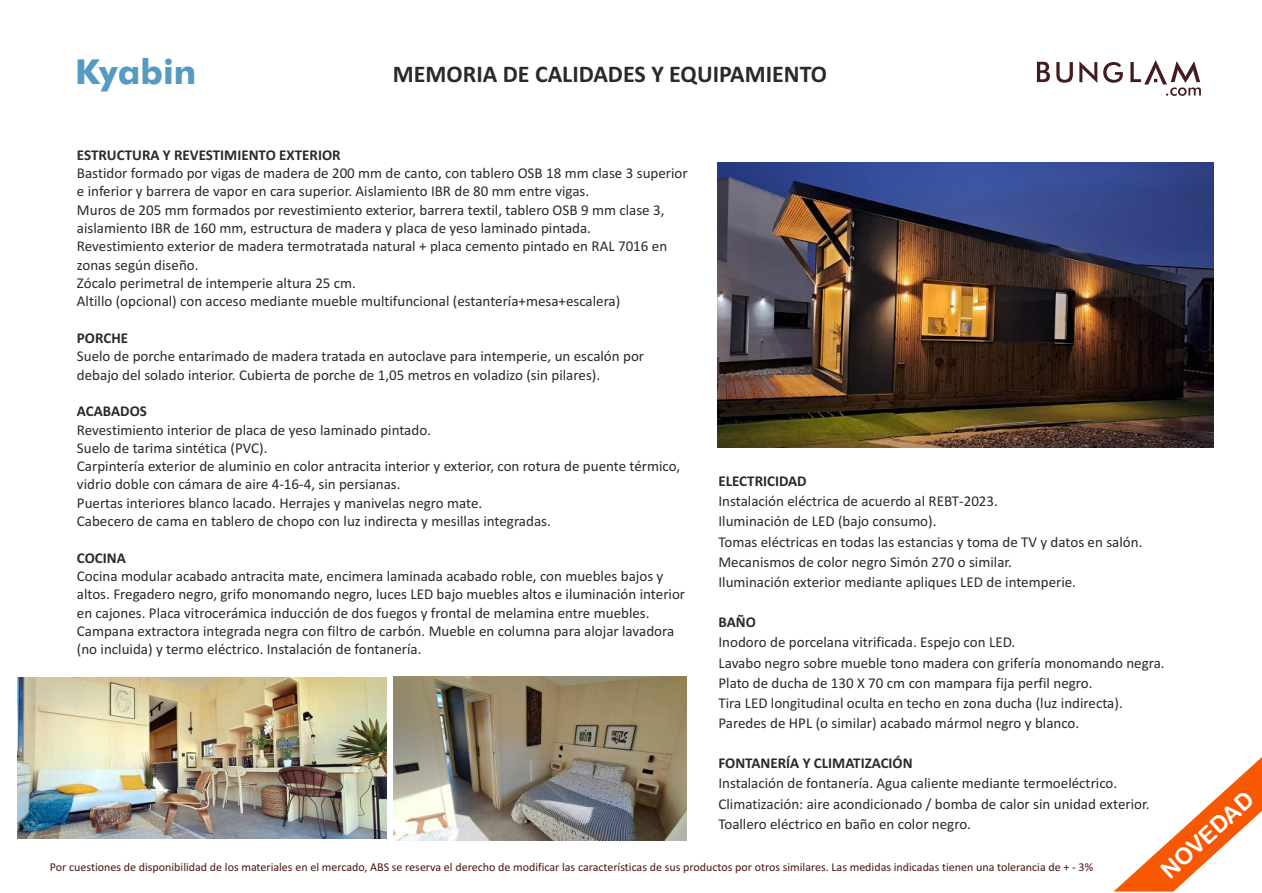
<style>
.page{position:relative;width:1262px;height:893px;background:#fff}
.page>*{position:absolute;margin:0;border:0;box-sizing:border-box;transform-origin:0 0}
.t1{font:700 34.35px "Futura BT";color:#569ac4}
.t2{font:700 24px "Calibri";color:#2b2929}
.t3{font:22.95px "Arial Rounded MT Bold";color:#fff}
.t4{font:15px/18.3px "Calibri";color:#2b2929}
.t5{font:700 15px "Calibri";color:#2b2929}
.t6{font:12px "Calibri";color:#4a1412}
</style>
<div class="page">
<img style="left:18px;top:677px;width:368px;height:161px">
<img style="left:393px;top:676px;width:293px;height:164px">
<svg style="left:1037px;top:60px;width:163px;height:36px"></svg>
<img style="left:717px;top:162px;width:496px;height:285px">
<svg style="left:1114px;top:757px;width:148px;height:134px"></svg>
<h1 class="t1" style="left:75px;top:58px;width:123px">Kyabin</h1>
<h2 class="t2" style="left:393px;top:64px;width:436px">MEMORIA DE CALIDADES Y EQUIPAMIENTO</h2>
<p class="t5" style="left:77px;top:148px;width:265px">ESTRUCTURA Y REVESTIMIENTO EXTERIOR</p>
<p class="t4" style="left:77px;top:165px;width:612px">Bastidor formado por vigas de madera de 200 mm de canto, con tablero OSB 18 mm clase 3 superior e inferior y barrera de vapor en cara superior. Aislamiento IBR de 80 mm entre vigas.<br>Muros de 205 mm formados por revestimiento exterior, barrera textil, tablero OSB 9 mm clase 3, aislamiento IBR de 160 mm, estructura de madera y placa de yeso laminado pintada.<br>Revestimiento exterior de madera termotratada natural + placa cemento pintado en RAL 7016 en zonas según diseño.<br>Zócalo perimetral de intemperie altura 25 cm.<br>Altillo (opcional) con acceso mediante mueble multifuncional (estantería+mesa+escalera)</p>
<p class="t5" style="left:77px;top:331px;width:53px">PORCHE</p>
<p class="t4" style="left:77px;top:348px;width:569px">Suelo de porche entarimado de madera tratada en autoclave para intemperie, un escalón por debajo del solado interior. Cubierta de porche de 1,05 metros en voladizo (sin pilares).</p>
<p class="t5" style="left:77px;top:405px;width:71px">ACABADOS</p>
<p class="t4" style="left:77px;top:421px;width:605px">Revestimiento interior de placa de yeso laminado pintado.<br>Suelo de tarima sintética (PVC).<br>Carpintería exterior de aluminio en color antracita interior y exterior, con rotura de puente térmico, vidrio doble con cámara de aire 4-16-4, sin persianas.<br>Puertas interiores blanco lacado. Herrajes y manivelas negro mate.<br>Cabecero de cama en tablero de chopo con luz indirecta y mesillas integradas.</p>
<p class="t5" style="left:77px;top:551px;width:50px">COCINA</p>
<p class="t4" style="left:77px;top:568px;width:610px">Cocina modular acabado antracita mate, encimera laminada acabado roble, con muebles bajos y altos. Fregadero negro, grifo monomando negro, luces LED bajo muebles altos e iluminación interior en cajones. Placa vitrocerámica inducción de dos fuegos y frontal de melamina entre muebles.<br>Campana extractora integrada negra con filtro de carbón. Mueble en columna para alojar lavadora (no incluida) y termo eléctrico. Instalación de fontanería.</p>
<p class="t5" style="left:718px;top:475px;width:90px">ELECTRICIDAD</p>
<p class="t4" style="left:718px;top:492px;width:425px;line-height:20.1px">Instalación eléctrica de acuerdo al REBT-2023.<br>Iluminación de LED (bajo consumo).<br>Tomas eléctricas en todas las estancias y toma de TV y datos en salón.<br>Mecanismos de color negro Simón 270 o similar.<br>Iluminación exterior mediante apliques LED de intemperie.</p>
<p class="t5" style="left:718px;top:616px;width:39px">BAÑO</p>
<p class="t4" style="left:718px;top:633px;width:448px;line-height:20.1px">Inodoro de porcelana vitrificada. Espejo con LED.<br>Lavabo negro sobre mueble tono madera con grifería monomando negra.<br>Plato de ducha de 130 X 70 cm con mampara fija perfil negro.<br>Tira LED longitudinal oculta en techo en zona ducha (luz indirecta).<br>Paredes de HPL (o similar) acabado mármol negro y blanco.</p>
<p class="t5" style="left:718px;top:757px;width:196px">FONTANERÍA Y CLIMATIZACIÓN</p>
<p class="t4" style="left:718px;top:774px;width:433px;line-height:20.1px">Instalación de fontanería. Agua caliente mediante termoeléctrico.<br>Climatización: aire acondicionado / bomba de calor sin unidad exterior.<br>Toallero eléctrico en baño en color negro.</p>
<p class="t6" style="left:50px;top:862px;width:1044px">Por cuestiones de disponibilidad de los materiales en el mercado, ABS se reserva el derecho de modificar las características de sus productos por otros similares. Las medidas indicadas tienen una tolerancia de + - 3%</p>
<h3 class="t3" style="left:1158px;top:867px;width:118px;rotate:-42deg">NOVEDAD</h3>
</div>
